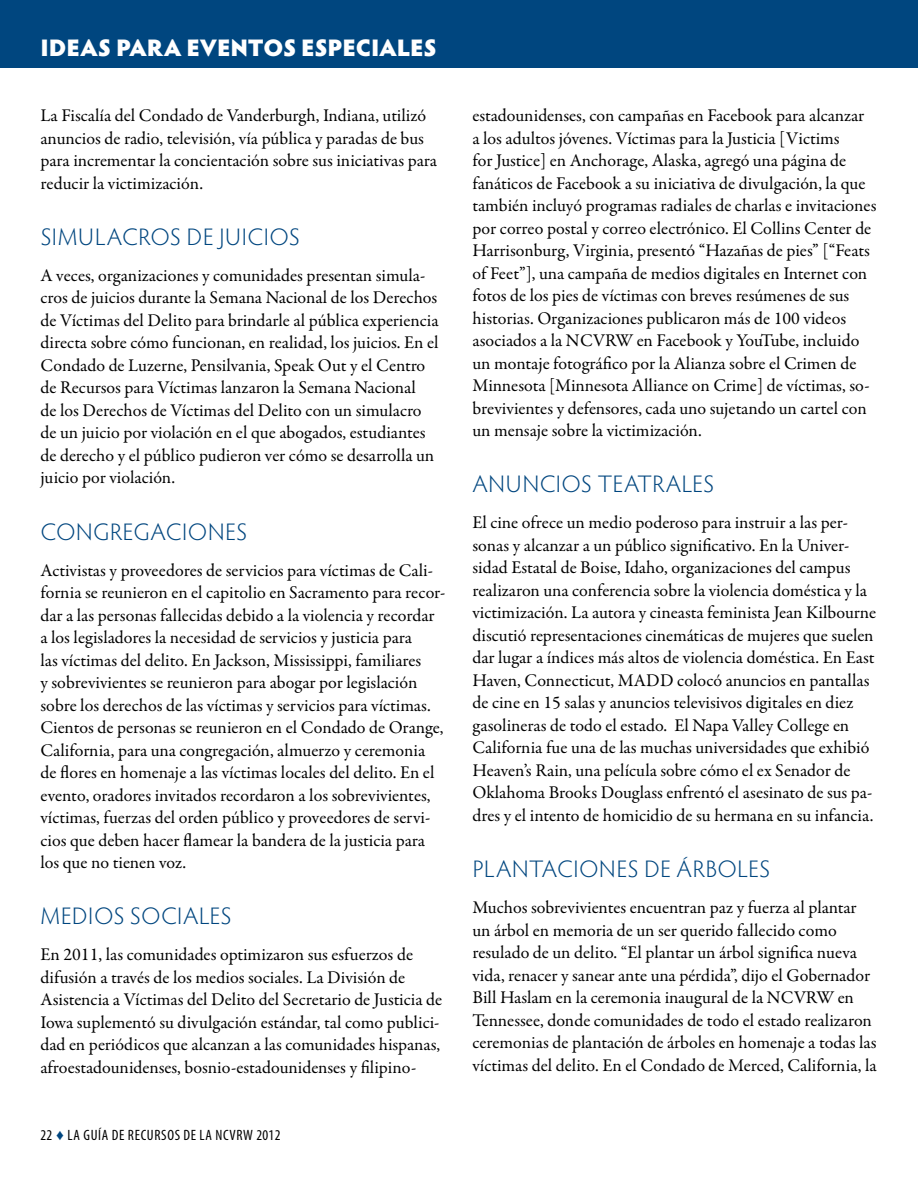
<style>
.page{position:relative;width:918px;height:1188px;background:#fff}
.page>*{position:absolute;margin:0;border:0;box-sizing:border-box;transform-origin:0 0}
.t1{font:300 24px "Hypatia Sans Pro";letter-spacing:.03em;color:#00467f}
.t2{font:900 24px "Hypatia Sans Pro";letter-spacing:-.01em;color:#fff}
.t3{font:18px/22.5px "Garamond Premr Pro";color:#000}
.t4{font:condensed 15px "Myriad Pro";letter-spacing:.045em;color:#000}
.s1{font-family:"Century";font-stretch:normal;color:#00467f}
</style>
<div class="page">
<div style="left:0;top:0;width:918px;height:68px;background:#00467f"></div>
<h1 class="t2" style="left:40px;top:30px;width:398px">IDEAS PArA EVENTOS ESPECIALES</h1>
<p class="t3" style="left:40px;top:105px;width:398px">La Fiscalía del Condado de Vanderburgh, Indiana, utilizó anuncios de radio, televisión, vía pública y paradas de bus para incrementar la concientación sobre sus iniciativas para reducir la victimización.</p>
<h2 class="t1" style="left:41px;top:221px;width:261px">SIMULACROS DE JUICIOS</h2>
<p class="t3" style="left:40px;top:264px;width:400px">A veces, organizaciones y comunidades presentan simula&shy;cros de juicios durante la Semana Nacional de los Derechos de Víctimas del Delito para brindarle al pública experiencia directa sobre cómo funcionan, en realidad, los juicios. En el Condado de Luzerne, Pensilvania, Speak Out y el Centro de Recursos para Víctimas lanzaron la Semana Nacional<br>de los Derechos de Víctimas del Delito con un simulacro de un juicio por violación en el que abogados, estudiantes de derecho y el público pudieron ver cómo se desarrolla un juicio por violación.</p>
<h2 class="t1" style="left:41px;top:516px;width:208px">CONGREGACIONES</h2>
<p class="t3" style="left:40px;top:559px;width:406px">Activistas y proveedores de servicios para víctimas de Cali&shy;fornia se reunieron en el capitolio en Sacramento para recor&shy;dar a las personas fallecidas debido a la violencia y recordar a los legisladores la necesidad de servicios y justicia para<br>las víctimas del delito. En Jackson, Mississippi, familiares<br>y sobrevivientes se reunieron para abogar por legislación sobre los derechos de las víctimas y servicios para víctimas.<br>Cientos de personas se reunieron en el Condado de Orange, California, para una congregación, almuerzo y ceremonia de flores en homenaje a las víctimas locales del delito. En el evento, oradores invitados recordaron a los sobrevivientes, víctimas, fuerzas del orden público y proveedores de servi&shy;cios que deben hacer flamear la bandera de la justicia para los que no tienen voz.</p>
<h2 class="t1" style="left:41px;top:900px;width:192px">MEDIOS SOCIALES</h2>
<p class="t3" style="left:40px;top:944px;width:403px">En 2011, las comunidades optimizaron sus esfuerzos de difusión a través de los medios sociales. La División de Asistencia a Víctimas del Delito del Secretario de Justicia de Iowa suplementó su divulgación estándar, tal como publici&shy;dad en periódicos que alcanzan a las comunidades hispanas, afroestadounidenses, bosnio-estadounidenses y filipino-</p>
<p class="t4" style="left:40px;top:1126px;width:242px">22 <span class="s1">♦</span> LA GUÍA DE RECURSOS DE LA NCVRW 2012</p>
<p class="t3" style="left:472px;top:105px;width:405px">estadounidenses, con campañas en Facebook para alcanzar<br>a los adultos jóvenes. Víctimas para la Justicia [Victims<br>for Justice] en Anchorage, Alaska, agregó una página de fanáticos de Facebook a su iniciativa de divulgación, la que también incluyó programas radiales de charlas e invitaciones por correo postal y correo electrónico. El Collins Center de Harrisonburg, Virginia, presentó “Hazañas de pies” [“Feats of Feet”], una campaña de medios digitales en Internet con fotos de los pies de víctimas con breves resúmenes de sus historias. Organizaciones publicaron más de 100 videos asociados a la NCVRW en Facebook y YouTube, incluido un montaje fotográfico por la Alianza sobre el Crimen de Minnesota [Minnesota Alliance on Crime] de víctimas, so&shy;brevivientes y defensores, cada uno sujetando un cartel con un mensaje sobre la victimización.</p>
<h2 class="t1" style="left:473px;top:468px;width:243px">ANUNCIOS TEATRALES</h2>
<p class="t3" style="left:472px;top:512px;width:405px">El cine ofrece un medio poderoso para instruir a las per&shy;sonas y alcanzar a un público significativo. En la Univer&shy;sidad Estatal de Boise, Idaho, organizaciones del campus realizaron una conferencia sobre la violencia doméstica y la victimización. La autora y cineasta feminista Jean Kilbourne discutió representaciones cinemáticas de mujeres que suelen dar lugar a índices más altos de violencia doméstica. En East Haven, Connecticut, MADD colocó anuncios en pantallas de cine en 15 salas y anuncios televisivos digitales en diez gasolineras de todo el estado. El Napa Valley College en California fue una de las muchas universidades que exhibió Heaven’s Rain, una película sobre cómo el ex Senador de Oklahoma Brooks Douglass enfrentó el asesinato de sus pa&shy;dres y el intento de homicidio de su hermana en su infancia.</p>
<h2 class="t1" style="left:473px;top:853px;width:299px">PLANTACIONES DE ÁRBOLES</h2>
<p class="t3" style="left:472px;top:897px;width:406px">Muchos sobrevivientes encuentran paz y fuerza al plantar un árbol en memoria de un ser querido fallecido como resulado de un delito. “El plantar un árbol significa nueva vida, renacer y sanear ante una pérdida”, dijo el Gobernador Bill Haslam en la ceremonia inaugural de la NCVRW en Tennessee, donde comunidades de todo el estado realizaron ceremonias de plantación de árboles en homenaje a todas las víctimas del delito. En el Condado de Merced, California, la</p>
</div>
